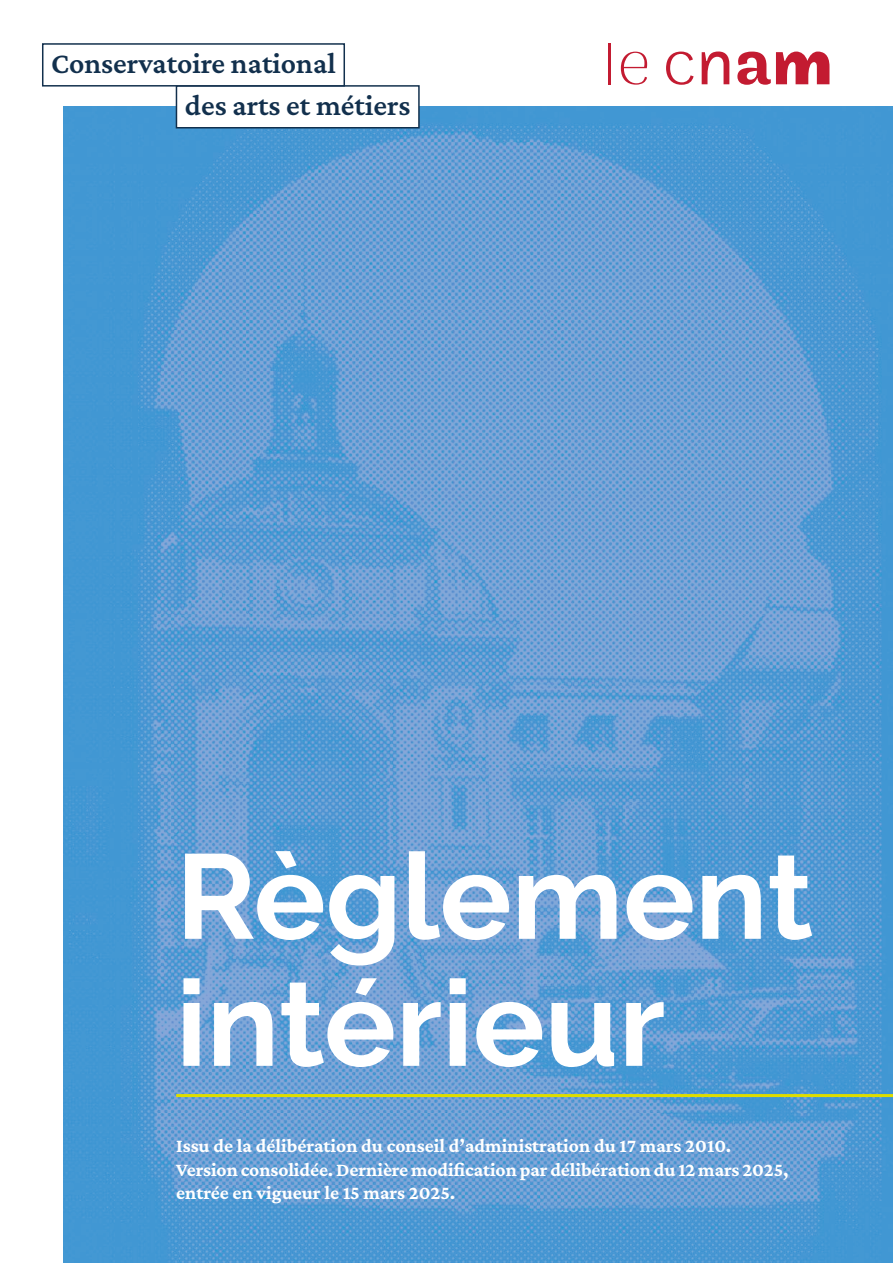
<style>
.page{position:relative;width:893px;height:1263px;background:#fff}
.page>*{position:absolute;margin:0;border:0;box-sizing:border-box;transform-origin:0 0}
.t1{font:700 120px/127.1px "Raleway";color:#fff}
.t2{font:600 30px "Crimson Pro";color:#12304d}
.t3{font:700 19.5px/23.4px "Crimson Pro";letter-spacing:-.005em;color:#fff}
</style>
<div class="page">
<img style="left:64px;top:106px;width:829px;height:1157px">
<hr style="left:176px;top:1094px;width:717px;height:3px;background:#dedd00">
<svg style="left:621px;top:52px;width:26px;height:33px"></svg>
<hr style="left:608px;top:43px;width:3px;height:41px;background:#c31b31">
<svg style="left:666px;top:52px;width:28px;height:33px"></svg>
<svg style="left:702px;top:52px;width:27px;height:32px"></svg>
<svg style="left:737px;top:52px;width:92px;height:33px"></svg>
<div style="left:176px;top:85px;width:244px;height:43px;background:#fff;border:2px solid #12304d"></div>
<div style="left:42px;top:43px;width:303px;height:44px;background:#fff;border:2px solid #12304d"></div>
<h2 class="t2" style="left:51px;top:44px;width:286px">Conservatoire national</h2>
<h2 class="t2" style="left:185px;top:86px;width:227px">des arts et métiers</h2>
<h1 class="t1" style="left:176px;top:819px;width:638px">Règlement intérieur</h1>
<p class="t3" style="left:176px;top:1134px;width:614px">Issu de la délibération du conseil d’administration du 17 mars 2010.<br>Version consolidée. Dernière modification par délibération du 12 mars 2025, entrée en vigueur le 15 mars 2025.</p>
</div>
